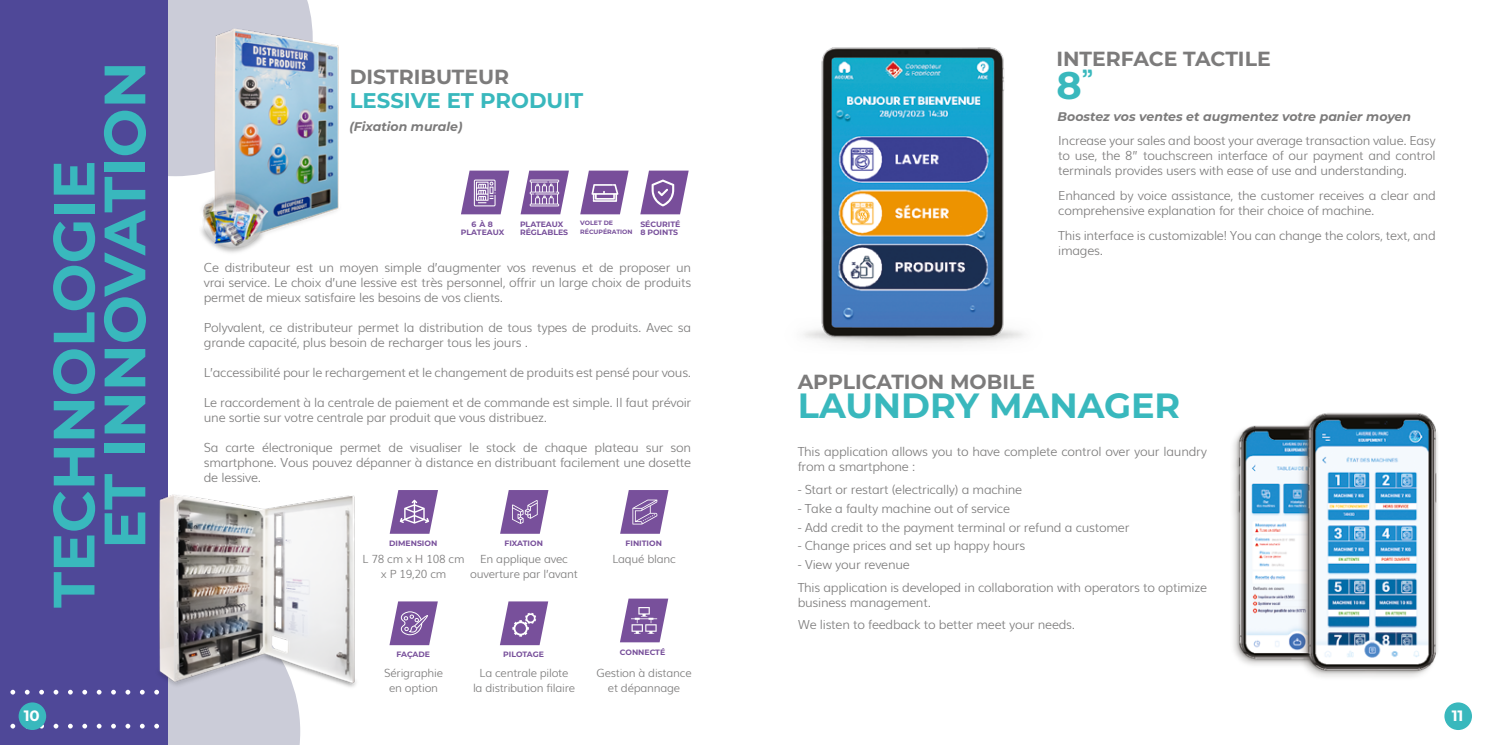
<style>
.page{position:relative;width:1489px;height:745px;background:#fff}
.page>*{position:absolute;margin:0;border:0;box-sizing:border-box;transform-origin:0 0}
.t1{font:700 58.12px/50.9px "Montserrat";color:#39b8bd}
.t2{font:700 38.38px "Montserrat";color:#39b8bd}
.t3{font:700 35px "Montserrat";color:#39b8bd}
.t4{font:700 21.25px "Montserrat";color:#39b8bd}
.t5{font:700 20.38px "Montserrat";color:#7c7b7b}
.t6{font:700 15px "Montserrat";color:#fff}
.t7{font:300 12.5px/15px "Muli";letter-spacing:-.02em;color:#7c7b7b}
.t8{font:italic 700 12.5px "Montserrat";color:#7c7b7b}
.t9{font:300 11.25px/15px "Muli";letter-spacing:-.02em;color:#7c7b7b;text-align:center}
.t10{font:700 7.75px/8.6px "Montserrat";color:#78509b}
.t11{font:700 6.25px/8.6px "Montserrat";color:#78509b}
.s1{font-family:"Poppins";font-weight:400;font-size:37.5px}
</style>
<div class="page">
<div style="left:167px;top:0;width:143px;height:176px;background:#cbccd8"></div>
<div style="left:167px;top:697px;width:133px;height:47px;background:#cbccd8"></div>
<div style="left:0;top:0;width:167px;height:744px;background:#4f4898"></div>
<svg style="left:154px;top:723px;width:5px;height:5px"></svg>
<svg style="left:140px;top:689px;width:5px;height:5px"></svg>
<svg style="left:140px;top:723px;width:5px;height:5px"></svg>
<svg style="left:125px;top:689px;width:5px;height:5px"></svg>
<svg style="left:125px;top:723px;width:5px;height:5px"></svg>
<svg style="left:111px;top:689px;width:5px;height:5px"></svg>
<svg style="left:111px;top:723px;width:5px;height:5px"></svg>
<svg style="left:97px;top:689px;width:4px;height:5px"></svg>
<svg style="left:97px;top:723px;width:4px;height:5px"></svg>
<svg style="left:82px;top:689px;width:5px;height:5px"></svg>
<svg style="left:82px;top:723px;width:5px;height:5px"></svg>
<svg style="left:68px;top:689px;width:5px;height:5px"></svg>
<svg style="left:68px;top:723px;width:5px;height:5px"></svg>
<svg style="left:54px;top:689px;width:4px;height:5px"></svg>
<svg style="left:54px;top:723px;width:4px;height:5px"></svg>
<svg style="left:39px;top:689px;width:5px;height:5px"></svg>
<svg style="left:39px;top:723px;width:5px;height:5px"></svg>
<svg style="left:25px;top:689px;width:5px;height:5px"></svg>
<svg style="left:10px;top:689px;width:5px;height:5px"></svg>
<svg style="left:10px;top:723px;width:5px;height:5px"></svg>
<div style="left:19px;top:702px;width:27px;height:27px;background:#39b8bd;border-radius:50%"></div>
<div style="left:1444px;top:702px;width:27px;height:27px;background:#39b8bd;border-radius:50%"></div>
<img style="left:200px;top:13px;width:139px;height:240px">
<svg style="left:461px;top:170px;width:48px;height:44px"></svg>
<svg style="left:520px;top:170px;width:49px;height:44px"></svg>
<svg style="left:580px;top:170px;width:48px;height:44px"></svg>
<svg style="left:640px;top:170px;width:48px;height:44px"></svg>
<svg style="left:389px;top:490px;width:49px;height:43px"></svg>
<svg style="left:620px;top:490px;width:48px;height:43px"></svg>
<svg style="left:500px;top:490px;width:48px;height:43px"></svg>
<svg style="left:389px;top:601px;width:49px;height:43px"></svg>
<svg style="left:500px;top:601px;width:48px;height:43px"></svg>
<svg style="left:620px;top:598px;width:48px;height:44px"></svg>
<img style="left:154px;top:478px;width:202px;height:219px">
<img style="left:803px;top:47px;width:221px;height:299px">
<img style="left:1233px;top:413px;width:205px;height:264px">
<h1 class="t1" style="left:45px;top:548px;width:488px;text-indent:-59px;rotate:-90deg">TECHNOLOGIE<br>ET INNOVATION</h1>
<h3 class="t5" style="left:350px;top:62px;width:161px">DISTRIBUTEUR</h3>
<p class="t8" style="left:349px;top:117px;width:115px">(Fixation murale)</p>
<h3 class="t4" style="left:350px;top:85px;width:235px">LESSIVE ET PRODUIT</h3>
<p class="t10" style="left:520px;top:219px;width:50px">PLATEAUX<br>RÉGLABLES</p>
<p class="t11" style="left:580px;top:218px;width:54px">VOLET DE<br>RÉCUPÉRATION</p>
<p class="t10" style="left:640px;top:219px;width:42px">SÉCURITÉ</p>
<p class="t10" style="left:471px;top:219px;width:23px">6 À 8</p>
<p class="t10" style="left:461px;top:227px;width:45px">PLATEAUX</p>
<p class="t10" style="left:640px;top:227px;width:39px">8 POINTS</p>
<p class="t7" style="left:204px;top:258px;width:489px;text-align:justify">Ce distributeur est un moyen simple d’augmenter vos revenus et de proposer un vrai service. Le choix d’une lessive est très personnel, offrir un large choix de produits permet de mieux satisfaire les besoins de vos clients.</p>
<p class="t7" style="left:204px;top:318px;width:489px">Polyvalent, ce distributeur permet la distribution de tous types de produits. Avec sa grande capacité, plus besoin de recharger tous les jours .</p>
<p class="t7" style="left:204px;top:363px;width:489px">L’accessibilité pour le rechargement et le changement de produits est pensé pour vous.</p>
<p class="t7" style="left:204px;top:393px;width:489px">Le raccordement à la centrale de paiement et de commande est simple. Il faut prévoir une sortie sur votre centrale par produit que vous distribuez.</p>
<p class="t7" style="left:204px;top:438px;width:489px;text-align:justify">Sa carte électronique permet de visualiser le stock de chaque plateau sur son smartphone. Vous pouvez dépanner à distance en distribuant facilement une dosette de lessive.</p>
<p class="t10" style="left:389px;top:538px;width:50px">DIMENSION</p>
<p class="t10" style="left:504px;top:538px;width:40px">FIXATION</p>
<p class="t10" style="left:625px;top:538px;width:38px">FINITION</p>
<p class="t9" style="left:470px;top:550px;width:109px">En applique avec ouverture par l’avant</p>
<p class="t9" style="left:362px;top:550px;width:103px">L 78 cm x H 108 cm x P 19,20 cm</p>
<p class="t9" style="left:612px;top:550px;width:65px">Laqué blanc</p>
<p class="t10" style="left:396px;top:649px;width:35px">FAÇADE</p>
<p class="t10" style="left:503px;top:649px;width:42px">PILOTAGE</p>
<p class="t10" style="left:620px;top:646px;width:47px">CONNECTÉ</p>
<p class="t9" style="left:384px;top:664px;width:60px">Sérigraphie en option</p>
<p class="t9" style="left:473px;top:664px;width:103px">La centrale pilote<br>la distribution filaire</p>
<p class="t9" style="left:596px;top:664px;width:97px">Gestion à distance et dépannage</p>
<h3 class="t5" style="left:1056px;top:44px;width:216px">INTERFACE TACTILE</h3>
<h2 class="t2" style="left:1056px;top:57px;width:38px">8<span class="s1">”</span></h2>
<p class="t8" style="left:1057px;top:107px;width:355px">Boostez vos ventes et augmentez votre panier moyen</p>
<p class="t7" style="left:1058px;top:132px;width:379px;text-align:justify">Increase your sales and boost your average transaction value. Easy to use, the 8” touchscreen interface of our payment and control terminals provides users with ease of use and understanding.</p>
<p class="t7" style="left:1058px;top:187px;width:379px">Enhanced by voice assistance, the customer receives a clear and comprehensive explanation for their choice of machine.</p>
<p class="t7" style="left:1058px;top:227px;width:379px">This interface is customizable! You can change the colors, text, and images.</p>
<h3 class="t5" style="left:797px;top:366px;width:239px">APPLICATION MOBILE</h3>
<h3 class="t3" style="left:797px;top:380px;width:384px">LAUNDRY MANAGER</h3>
<p class="t7" style="left:797px;top:443px;width:411px">This application allows you to have complete control over your laundry from a smartphone :</p>
<p class="t7" style="left:797px;top:480px;width:226px">- Start or restart (electrically) a machine</p>
<p class="t7" style="left:797px;top:499px;width:214px">- Take a faulty machine out of service</p>
<p class="t7" style="left:797px;top:518px;width:333px">- Add credit to the payment terminal or refund a customer</p>
<p class="t7" style="left:797px;top:537px;width:229px">- Change prices and set up happy hours</p>
<p class="t7" style="left:797px;top:552px;width:411px;line-height:22.5px">- View your revenue<br>This application is developed in collaboration with operators to optimize</p>
<p class="t7" style="left:797px;top:589px;width:279px;line-height:22.5px">business management.<br>We listen to feedback to better meet your needs.</p>
<p class="t6" style="left:24px;top:704px;width:18px">10</p>
<p class="t6" style="left:1451px;top:704px;width:13px">11</p>
</div>
